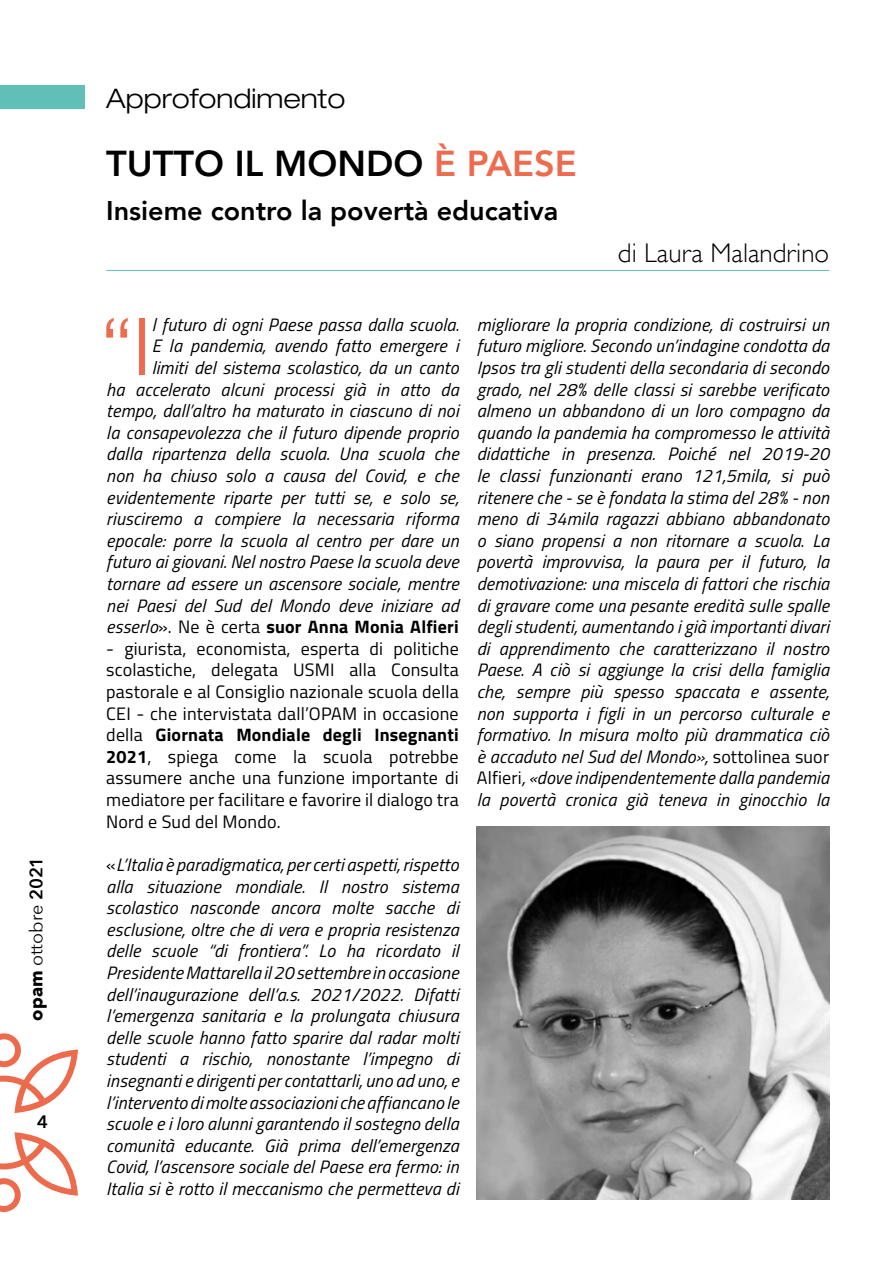
<style>
.page{position:relative;width:893px;height:1263px;background:#fff}
.page>*{position:absolute;margin:0;border:0;box-sizing:border-box;transform-origin:0 0}
.t1{font:300 expanded 78.45px "Ford";color:#ed6b4e}
.t2{font:800 36px "Avenir";color:#000}
.t3{font:800 27px "Avenir";color:#000}
.t4{font:300 27px "Gill Sans";color:#000}
.t5{font:300 expanded 27px "Ford";color:#000}
.t6{font:italic 18px/21.6px "Titillium Web";letter-spacing:.01em;color:#000;text-align:justify}
.t7{font:18px/21.6px "Titillium Web";letter-spacing:.01em;color:#000;text-align:justify}
.t8{font:18px "Avenir Next";color:#000}
.t9{font:600 18px "Avenir Next";color:#000}
.s1{font-weight:700}
.s2{font-weight:600}
.s3{color:#ed6b4e}
.s4{font-style:normal}
.s5{font-weight:700;font-style:normal}
</style>
<div class="page">
<div style="left:0;top:85px;width:85px;height:23px;background:#60bfb6"></div>
<svg style="left:0;top:1033px;width:78px;height:80px"></svg>
<svg style="left:0;top:1132px;width:78px;height:80px"></svg>
<hr style="left:106px;top:270px;width:723px;height:1px;background:#60bfb6">
<img style="left:477px;top:826px;width:352px;height:373px">
<p class="t8" style="left:21px;top:1020px;width:166px;rotate:-90deg"><span class="s1">opam</span> ottobre <span class="s2">2021</span></p>
<p class="t9" style="left:37px;top:1106px;width:12px">4</p>
<h3 class="t5" style="left:106px;top:82px;width:241px">Approfondimento</h3>
<h2 class="t2" style="left:106px;top:136px;width:472px">TUTTO IL MONDO <span class="s3">È PAESE</span></h2>
<h3 class="t3" style="left:106px;top:189px;width:454px">Insieme contro la povertà educativa</h3>
<h3 class="t4" style="left:618px;top:231px;width:213px">di Laura Malandrino</h3>
<p class="t6" style="left:106px;top:313px;width:354px;text-align:right">l futuro di ogni Paese passa dalla scuola.<br>E la pandemia, avendo fatto emergere i<br>limiti del sistema scolastico, da un canto<br>ha accelerato alcuni processi già in atto da tempo, dall’altro ha maturato in ciascuno di noi la consapevolezza che il futuro dipende proprio dalla ripartenza della scuola. Una scuola che non ha chiuso solo a causa del Covid, e che evidentemente riparte per tutti se, e solo se, riusciremo a compiere la necessaria riforma epocale: porre la scuola al centro per dare un futuro ai giovani. Nel nostro Paese la scuola deve tornare ad essere un ascensore sociale, mentre nei Paesi del Sud del Mondo deve iniziare ad esserlo<span class="s4">». Ne è certa</span> <span class="s5">suor Anna Monia Alfieri</span></p>
<p class="t7" style="left:106px;top:637px;width:354px">- giurista, economista, esperta di politiche scolastiche, delegata USMI alla Consulta pastorale e al Consiglio nazionale scuola della CEI - che intervistata dall’OPAM in occasione della <span class="s1">Giornata Mondiale degli Insegnanti 2021</span>, spiega come la scuola potrebbe assumere anche una funzione importante di mediatore per facilitare e favorire il dialogo tra Nord e Sud del Mondo.</p>
<p class="t6" style="left:106px;top:853px;width:354px"><span class="s4">«</span>L’Italia è paradigmatica, per certi aspetti, rispetto alla situazione mondiale. Il nostro sistema scolastico nasconde ancora molte sacche di esclusione, oltre che di vera e propria resistenza delle scuole “di frontiera”. Lo ha ricordato il Presidente Mattarella il 20 settembre in occasione dell’inaugurazione dell’a.s. 2021/2022. Difatti l’emergenza sanitaria e la prolungata chiusura delle scuole hanno fatto sparire dal radar molti studenti a rischio, nonostante l’impegno di insegnanti e dirigenti per contattarli, uno ad uno, e l’intervento di molte associazioni che affiancano le scuole e i loro alunni garantendo il sostegno della comunità educante. Già prima dell’emergenza Covid, l’ascensore sociale del Paese era fermo: in Italia si è rotto il meccanismo che permetteva di</p>
<h1 class="t1" style="left:101px;top:299px;width:52px">“I</h1>
<p class="t6" style="left:477px;top:313px;width:354px">migliorare la propria condizione, di costruirsi un futuro migliore. Secondo un’indagine condotta da Ipsos tra gli studenti della secondaria di secondo grado, nel 28% delle classi si sarebbe verificato almeno un abbandono di un loro compagno da quando la pandemia ha compromesso le attività didattiche in presenza. Poiché nel 2019-20 le classi funzionanti erano 121,5mila, si può ritenere che - se è fondata la stima del 28% - non meno di 34mila ragazzi abbiano abbandonato o siano propensi a non ritornare a scuola. La povertà improvvisa, la paura per il futuro, la demotivazione: una miscela di fattori che rischia di gravare come una pesante eredità sulle spalle degli studenti, aumentando i già importanti divari di apprendimento che caratterizzano il nostro Paese. A ciò si aggiunge la crisi della famiglia che, sempre più spesso spaccata e assente, non supporta i figli in un percorso culturale e formativo. In misura molto più drammatica ciò è accaduto nel Sud del Mondo», <span class="s4">sottolinea suor Alfieri</span>, «dove indipendentemente dalla pandemia la povertà cronica già teneva in ginocchio la</p>
</div>
